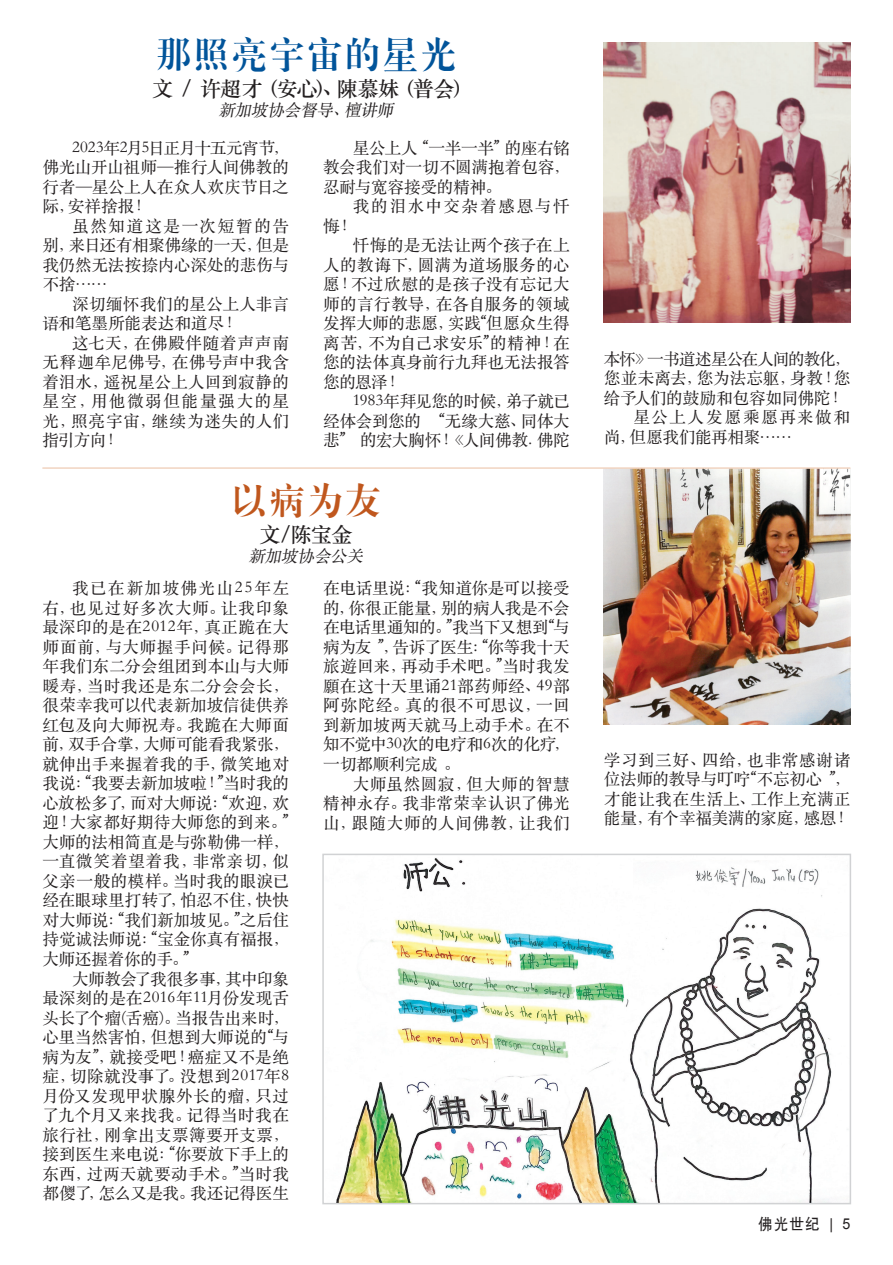
<style>
.page{position:relative;width:893px;height:1265px;background:#fff}
.page>*{position:absolute;margin:0;border:0;box-sizing:border-box;transform-origin:0 0}
.t1{font:36px "JQ Biao Song JT";letter-spacing:.11em;color:#01549a;scale:.95 1}
.t2{font:36px "JQ Biao Song JT";color:#c0571d;scale:.95 1}
.t3{font:21px "ST Songti SC Bold";letter-spacing:-.015em;color:#231f20}
.t4{font:16.5px/19.5px "ST Songti SC Regular";letter-spacing:.005em;color:#231f20;text-align:justify}
.t5{font:italic 16.5px "ST Songti SC Regular";color:#231f20}
.t6{font:16.5px "ST Songti SC Regular";letter-spacing:-.06em;color:#231f20}
.t7{font:16.5px/19.5px "ST Songti SC Regular";letter-spacing:.11em;color:#231f20}
.t8{font:16.5px "ST Songti SC Regular";letter-spacing:.1em;color:#231f20}
.t9{font:16.5px "ST Songti SC Regular";letter-spacing:-.015em;color:#231f20}
.t10{font:15px "SIL Hei Med Jian";color:#231f20;scale:.95 1}
.s1{font-family:"Arial"}
</style>
<div class="page">
<img style="left:336px;top:858px;width:512px;height:343px">
<div style="left:322px;top:853px;width:529px;height:351px;border:2px solid #d1d2d4"></div>
<img style="left:604px;top:469px;width:246px;height:256px">
<img style="left:633px;top:860px;width:213px;height:33px">
<img style="left:604px;top:42px;width:246px;height:280px">
<hr style="left:42px;top:467px;width:808px;height:2px;background:#f1d4c1">
<h1 class="t1" style="left:156px;top:36px;width:317px">那照亮宇宙的星光</h1>
<p class="t3" style="left:152px;top:75px;width:309px">文 / 许超才 (安心)、陳慕妹 (普会)</p>
<p class="t5" style="left:219px;top:99px;width:181px">新加坡协会督导、檀讲师</p>
<p class="t4" style="left:42px;top:137px;width:248px;text-indent:30px">2023年2月5日正月十五元宵节，佛光山开山祖师—推行人间佛教的行者—星公上人在众人欢庆节日之际，安祥捨报！</p>
<p class="t4" style="left:42px;top:215px;width:248px;text-indent:30px">虽然知道这是一次短暂的告别，来日还有相聚佛缘的一天，但是我仍然无法按捺内心深处的悲伤与不捨……</p>
<p class="t4" style="left:42px;top:293px;width:248px;text-indent:30px">深切缅怀我们的星公上人非言语和笔墨所能表达和道尽！</p>
<p class="t4" style="left:42px;top:332px;width:248px;text-indent:30px">这七天，在佛殿伴随着声声南无释迦牟尼佛号，在佛号声中我含着泪水，遥祝星公上人回到寂静的星空，用他微弱但能量强大的星光，照亮宇宙，继续为迷失的人们指引方向！</p>
<p class="t4" style="left:323px;top:137px;width:248px;text-indent:30px">星公上人 “一半一半” 的座右铭教会我们对一切不圆满抱着包容，忍耐与宽容接受的精神。</p>
<p class="t7" style="left:323px;top:196px;width:248px;text-indent:30px">我的泪水中交杂着感恩与忏悔！</p>
<p class="t4" style="left:323px;top:235px;width:248px;text-indent:30px">忏悔的是无法让两个孩子在上人的教诲下，圆满为道场服务的心愿！不过欣慰的是孩子没有忘记大师的言行教导，在各自服务的领域发挥大师的悲愿，实践“但愿众生得离苦，不为自己求安乐”的精神！在您的法体真身前行九拜也无法报答您的恩泽！</p>
<p class="t4" style="left:323px;top:391px;width:248px;text-indent:30px">1983年拜见您的时候，弟子就已经体会到您的 “无缘大慈、同体大悲” 的宏大胸怀！《人间佛教．佛陀</p>
<h1 class="t2" style="left:232px;top:482px;width:157px">以病为友</h1>
<p class="t3" style="left:259px;top:521px;width:95px">文/陈宝金</p>
<p class="t5" style="left:249px;top:545px;width:121px">新加坡协会公关</p>
<p class="t4" style="left:42px;top:578px;width:248px;text-indent:30px">我已在新加坡佛光山25年左右，也见过好多次大师。让我印象最深印的是在2012年，真正跪在大师面前，与大师握手问候。记得那年我们东二分会组团到本山与大师暖寿，当时我还是东二分会会长，很荣幸我可以代表新加坡信徒供养红包及向大师祝寿。我跪在大师面前，双手合掌，大师可能看我紧张，就伸出手来握着我的手，微笑地对我说：“我要去新加坡啦！”当时我的心放松多了，而对大师说：“欢迎，欢迎！大家都好期待大师您的到来。”大师的法相简直是与弥勒佛一样，一直微笑着望着我，非常亲切，似父亲一般的模样。当时我的眼淚已经在眼球里打转了，怕忍不住，快快对大师说：“我们新加坡见。”之后住持觉诚法师说：“宝金你真有福报，大师还握着你的手。”</p>
<p class="t4" style="left:42px;top:968px;width:248px;text-indent:30px">大师教会了我很多事，其中印象最深刻的是在2016年11月份发现舌头长了个瘤(舌癌)。当报告出来时，心里当然害怕，但想到大师说的“与病为友”，就接受吧！癌症又不是绝症，切除就没事了。没想到2017年8月份又发现甲状腺外长的瘤，只过了九个月又来找我。记得当时我在旅行社，刚拿出支票簿要开支票，接到医生来电说：“你要放下手上的东西，过两天就要动手术。”当时我都儍了，怎么又是我。我还记得医生</p>
<p class="t4" style="left:323px;top:578px;width:248px">在电话里说：“我知道你是可以接受的，你很正能量，别的病人我是不会在电话里通知的。”我当下又想到“与病为友 ”，告诉了医生：“你等我十天旅遊回来，再动手术吧。”当时我发願在这十天里诵21部药师经、49部阿弥陀经。真的很不可思议，一回到新加坡两天就马上动手术。在不知不觉中30次的电疗和6次的化疗，一切都顺利完成 。</p>
<p class="t4" style="left:323px;top:773px;width:248px;text-indent:30px">大师虽然圆寂，但大师的智慧精神永存。我非常荣幸认识了佛光山，跟随大师的人间佛教，让我们</p>
<p class="t6" style="left:604px;top:348px;width:248px">本怀》一书道述星公在人间的教化，</p>
<p class="t4" style="left:604px;top:368px;width:248px">您並未离去，您为法忘躯，身教！您</p>
<p class="t4" style="left:604px;top:387px;width:242px">给予人们的鼓励和包容如同佛陀！</p>
<p class="t8" style="left:633px;top:407px;width:218px">星公上人发愿乘愿再来做和</p>
<p class="t9" style="left:604px;top:426px;width:190px">尚，但愿我们能再相聚……</p>
<p class="t4" style="left:604px;top:749px;width:248px">学习到三好、四给，也非常感谢诸位法师的教导与叮咛“不忘初心 ”，才能让我在生活上、工作上充满正能量，有个幸福美满的家庭，感恩！</p>
<p class="t10" style="left:758px;top:1213px;width:99px">佛光世纪 <span class="s1">| 5</span></p>
</div>
